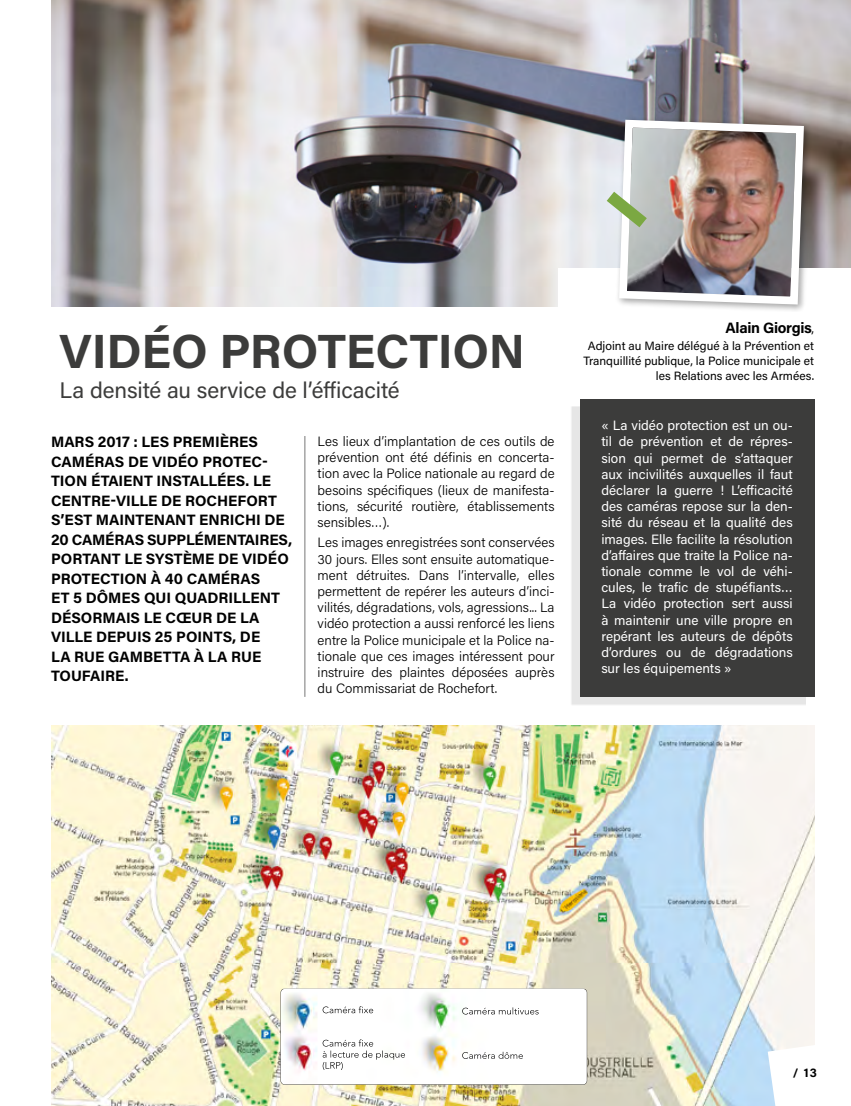
<style>
.page{position:relative;width:851px;height:1106px;background:#fff}
.page>*{position:absolute;margin:0;border:0;box-sizing:border-box;transform-origin:0 0}
.t1{font:700 48px "Acumin Pro";letter-spacing:-.005em;color:#3c3c3b}
.t2{font:22.5px "Acumin Pro";letter-spacing:-.005em;color:#3c3c3b}
.t3{font:700 15px/19.5px "Acumin Pro";color:#000}
.t4{font:700 15px "Acumin Pro";letter-spacing:-.02em;color:#000}
.t5{font:300 13.5px/16.2px "Acumin Pro";color:#000;text-align:justify}
.t6{font:13.5px/16.2px "Acumin Pro";color:#fff;text-align:justify}
.t7{font:700 12.15px "Acumin Pro";color:#000}
.t8{font:12px/15px "Acumin Pro";color:#000;text-align:right}
.s1{font-weight:400;font-size:12px}
</style>
<div class="page">
<hr style="left:304px;top:436px;width:1px;height:261px;background:#777">
<img style="left:51px;top:725px;width:763px;height:381px">
<img style="left:280px;top:988px;width:307px;height:96px">
<div style="left:570px;top:406px;width:235px;height:299px;background:#e6e6e6"></div>
<div style="left:580px;top:399px;width:234px;height:297px;background:#3c3c3b"></div>
<img style="left:51px;top:0;width:799px;height:306px">
<div style="left:558px;top:268px;width:292px;height:118px;background:#fff"></div>
<div style="left:615px;top:115px;width:196px;height:197px;background:#000;opacity:.36"></div>
<img style="left:606px;top:116px;width:201px;height:192px">
<svg style="left:767px;top:1039px;width:48px;height:67px"></svg>
<h1 class="t1" style="left:60px;top:318px;width:467px">VIDÉO PROTECTION</h1>
<h2 class="t2" style="left:60px;top:375px;width:341px">La densité au service de l’éfficacité</h2>
<p class="t3" style="left:51px;top:431px;width:242px">MARS 2017 : LES PREMIÈRES<br>CAMÉRAS DE VIDÉO PROTEC-<br>TION ÉTAIENT INSTALLÉES. LE<br>CENTRE-VILLE DE ROCHEFORT<br>S’EST MAINTENANT ENRICHI DE<br>20 CAMÉRAS SUPPLÉMENTAIRES,<br>PORTANT LE SYSTÈME DE VIDÉO<br>PROTECTION À 40 CAMÉRAS<br>ET 5 DÔMES QUI QUADRILLENT<br>DÉSORMAIS LE CŒUR DE LA<br>VILLE DEPUIS 25 POINTS, DE<br>LA RUE GAMBETTA À LA RUE<br>TOUFAIRE.</p>
<p class="t5" style="left:317px;top:432px;width:238px">Les lieux d’implantation de ces outils de prévention ont été définis en concerta&shy;tion avec la Police nationale au regard de besoins spécifiques (lieux de manifesta&shy;tions, sécurité routière, établissements sensibles…).</p>
<p class="t5" style="left:317px;top:534px;width:238px">Les images enregistrées sont conservées 30 jours. Elles sont ensuite automatique&shy;ment détruites. Dans l’intervalle, elles permettent de repérer les auteurs d’inci&shy;vilités, dégradations, vols, agressions... La vidéo protection a aussi renforcé les liens entre la Police municipale et la Police na&shy;tionale que ces images intéressent pour instruire des plaintes déposées auprès du Commissariat de Rochefort.</p>
<p class="t4" style="left:725px;top:317px;width:90px">Alain Giorgis<span class="s1">,</span></p>
<p class="t8" style="left:583px;top:337px;width:232px">Adjoint au Maire délégué à la Prévention et<br>Tranquillité publique, la Police municipale et les Relations avec les Armées.</p>
<p class="t6" style="left:601px;top:417px;width:193px">« La vidéo protection est un ou&shy;til de prévention et de répres&shy;sion qui permet de s’attaquer aux incivilités auxquelles il faut déclarer la guerre ! L’efficacité des caméras repose sur la den&shy;sité du réseau et la qualité des images. Elle facilite la résolution d’affaires que traite la Police na&shy;tionale comme le vol de véhi&shy;cules, le trafic de stupéfiants… La vidéo protection sert aussi à maintenir une ville propre en repérant les auteurs de dépôts d’ordures ou de dégradations sur les équipements »</p>
<p class="t7" style="left:792px;top:1064px;width:26px">/ 13</p>
</div>
